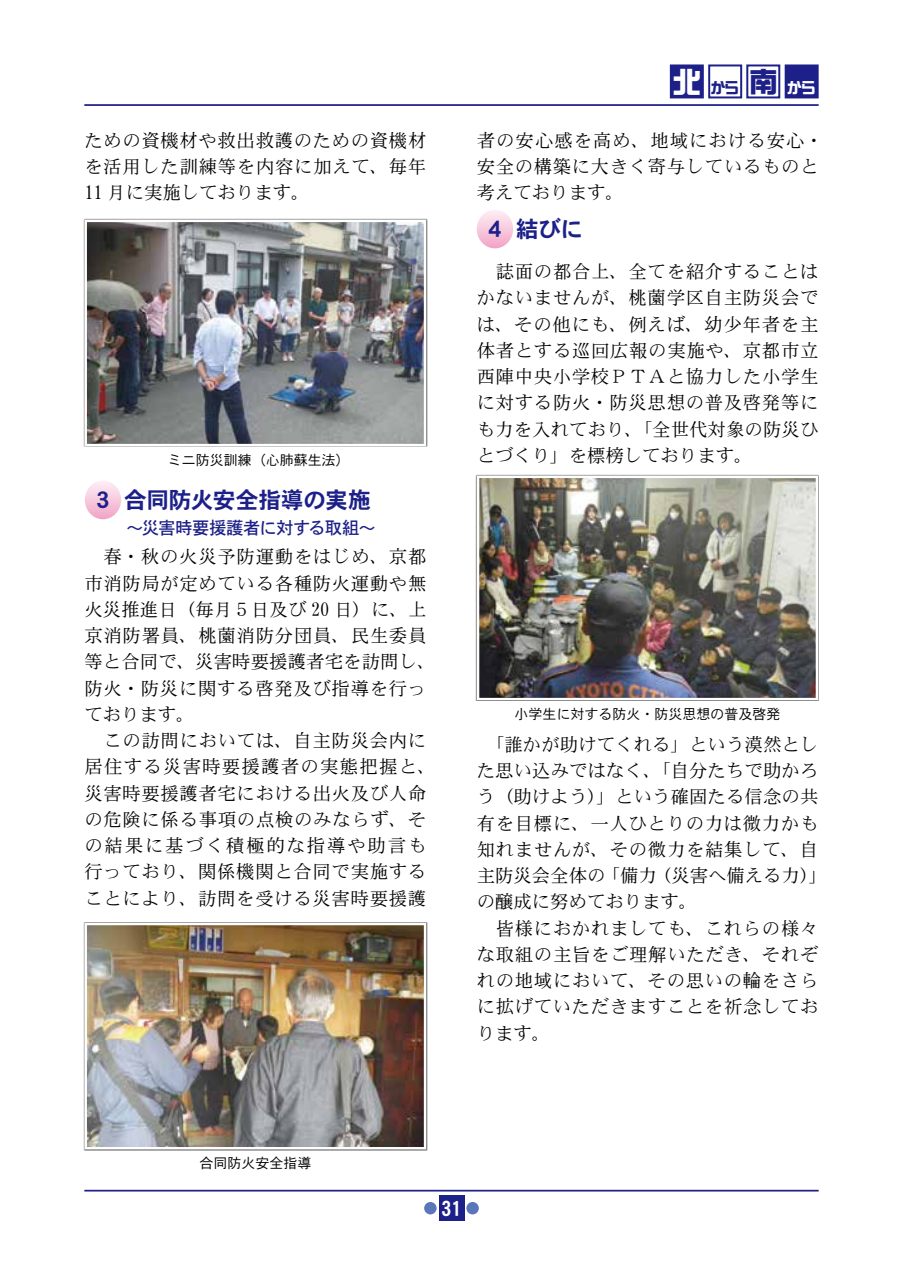
<style>
.page{position:relative;width:903px;height:1275px;background:#fff}
.page>*{position:absolute;margin:0;border:0;box-sizing:border-box;transform-origin:0 0}
.t1{font:22.75px "DFHS Gothic W7 WIN RKSJ H";letter-spacing:-.015em;color:#1d2088}
.t2{font:21px "DFHS Gothic W7 WIN RKSJ H";color:#fff}
.t3{font:18.38px/26.2px "DFHS Mincho W3 WIN RKSJ H";letter-spacing:.035em;color:#000}
.t4{font:17.5px "DFHS Gothic W5 WIN RKSJ H";letter-spacing:-.035em;color:#1d2088}
.t5{font:15.05px "DF So Gei W9 WING RKSJ H";color:#1d2088}
.t6{font:14px "DFHS Gothic W3 WIN RKSJ H";color:#000}
.s1{font-size:28.7px;color:#fff}
.s2{font-size:28.7px}
.s3{color:#fff}
</style>
<div class="page">
<hr style="left:84px;top:1190px;width:735px;height:1px;background:#1d2088">
<div style="left:439px;top:1196px;width:25px;height:25px;background:#1d2088"></div>
<div style="left:466px;top:1202px;width:13px;height:12px;background:#5976ba;border-radius:50%"></div>
<div style="left:424px;top:1202px;width:13px;height:12px;background:#5976ba;border-radius:50%"></div>
<hr style="left:84px;top:104px;width:735px;height:2px;background:#1d2088">
<div style="left:670px;top:64px;width:34px;height:34px;background:#1d2088;border:2px solid #1d2088"></div>
<div style="left:708px;top:64px;width:34px;height:34px;background:#fff;border:2px solid #1d2088"></div>
<div style="left:746px;top:64px;width:34px;height:34px;background:#fff;border:2px solid #1d2088"></div>
<div style="left:785px;top:64px;width:34px;height:34px;background:#1d2088;border:2px solid #1d2088"></div>
<svg style="left:85px;top:481px;width:36px;height:38px"></svg>
<svg style="left:477px;top:210px;width:36px;height:38px"></svg>
<img style="left:480px;top:479px;width:335px;height:218px">
<div style="left:477px;top:476px;width:341px;height:224px;border:2px solid #fff"></div>
<img style="left:87px;top:223px;width:336px;height:220px">
<div style="left:84px;top:220px;width:342px;height:226px;border:2px solid #fff"></div>
<img style="left:87px;top:926px;width:336px;height:220px">
<div style="left:84px;top:923px;width:342px;height:226px;border:2px solid #fff"></div>
<p class="t3" style="left:84px;top:128px;width:343px;text-align:justify">ための資機材や救出救護のための資機材を活用した訓練等を内容に加えて、毎年11 月に実施しております。</p>
<p class="t6" style="left:168px;top:453px;width:183px">ミニ防災訓練（心肺蘇生法）</p>
<p class="t1" style="left:92px;top:488px;width:281px">３合同防火安全指導の実施</p>
<p class="t4" style="left:126px;top:518px;width:251px">～災害時要援護者に対する取組～</p>
<p class="t3" style="left:84px;top:544px;width:353px">　春・秋の火災予防運動をはじめ、京都市消防局が定めている各種防火運動や無火災推進日（毎月５日及び 20 日）に、上京消防署員、桃薗消防分団員、民生委員等と合同で、災害時要援護者宅を訪問し、防火・防災に関する啓発及び指導を行っております。<br>　この訪問においては、自主防災会内に居住する災害時要援護者の実態把握と、災害時要援護者宅における出火及び人命の危険に係る事項の点検のみならず、その結果に基づく積極的な指導や助言も行っており、関係機関と合同で実施することにより、訪問を受ける災害時要援護</p>
<p class="t5" style="left:672px;top:80px;width:144px"><span class="s1">北</span>から<span class="s2">南</span><span class="s3">から</span></p>
<p class="t3" style="left:477px;top:128px;width:348px">者の安心感を高め、地域における安心・安全の構築に大きく寄与しているものと考えております。</p>
<p class="t1" style="left:484px;top:218px;width:101px">４結びに</p>
<p class="t3" style="left:477px;top:259px;width:343px;text-align:justify">　誌面の都合上、全てを紹介することはかないませんが、桃薗学区自主防災会では、その他にも、例えば、幼少年者を主体者とする巡回広報の実施や、京都市立西陣中央小学校ＰＴＡと協力した小学生に対する防火・防災思想の普及啓発等にも力を入れており、「全世代対象の防災ひとづくり」を標榜しております。</p>
<p class="t6" style="left:514px;top:707px;width:267px">小学生に対する防火・防災思想の普及啓発</p>
<p class="t3" style="left:477px;top:732px;width:352px">　「誰かが助けてくれる」という漠然とした思い込みではなく、「自分たちで助かろう（助けよう）」という確固たる信念の共有を目標に、一人ひとりの力は微力かも知れませんが、その微力を結集して、自主防災会全体の「備力（災害へ備える力）」の醸成に努めております。<br>　皆様におかれましても、これらの様々な取組の主旨をご理解いただき、それぞれの地域において、その思いの輪をさらに拡げていただきますことを祈念しております。</p>
<p class="t6" style="left:199px;top:1156px;width:113px">合同防火安全指導</p>
<p class="t2" style="left:441px;top:1198px;width:23px">31</p>
</div>
